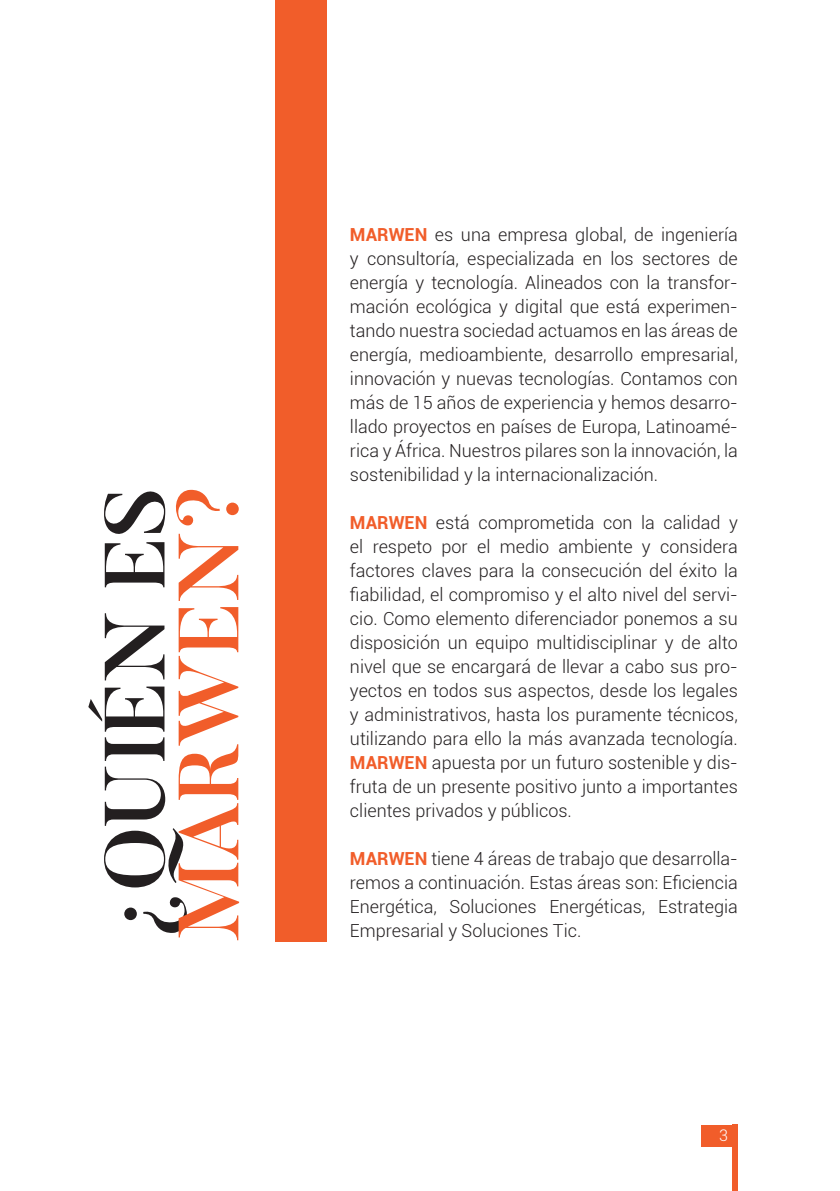
<style>
.page{position:relative;width:840px;height:1191px;background:#fff}
.page>*{position:absolute;margin:0;border:0;box-sizing:border-box;transform-origin:0 0}
.t1{font:500 84.8px "Butler";color:#231f20}
.t2{font:500 84.8px "Butler";color:#f15d2a}
.t3{font:300 18px/24px "Roboto";color:#231f20;text-align:justify}
.t4{font:300 16px "Roboto";color:#fff}
.s1{font-weight:700;color:#f15d2a}
</style>
<div class="page">
<div style="left:732px;top:1125px;width:5px;height:66px;background:#f15d2a"></div>
<div style="left:700px;top:1125px;width:32px;height:21px;background:#f15d2a"></div>
<div style="left:275px;top:0;width:51px;height:941px;background:#f15d2a"></div>
<h1 class="t1" style="left:81px;top:941px;width:457px;rotate:-90deg">¿QUIÉN ES</h1>
<h1 class="t2" style="left:155px;top:941px;width:460px;rotate:-90deg">MARWEN?</h1>
<p class="t3" style="left:350px;top:222px;width:389px"><span class="s1">MARWEN</span> es una empresa global, de ingeniería y consultoría, especializada en los sectores de energía y tecnología. Alineados con la transfor&shy;mación ecológica y digital que está experimen&shy;tando nuestra sociedad actuamos en las áreas de energía, medioambiente, desarrollo empresarial, innovación y nuevas tecnologías. Contamos con más de 15 años de experiencia y hemos desarro&shy;llado proyectos en países de Europa, Latinoamé&shy;rica y África. Nuestros pilares son la innovación, la sostenibilidad y la internacionalización.</p>
<p class="t3" style="left:350px;top:510px;width:389px"><span class="s1">MARWEN</span> está comprometida con la calidad y el respeto por el medio ambiente y considera factores claves para la consecución del éxito la fiabilidad, el compromiso y el alto nivel del servi&shy;cio. Como elemento diferenciador ponemos a su disposición un equipo multidisciplinar y de alto nivel que se encargará de llevar a cabo sus pro&shy;yectos en todos sus aspectos, desde los legales y administrativos, hasta los puramente técnicos, utilizando para ello la más avanzada tecnología.<br><span class="s1">MARWEN</span> apuesta por un futuro sostenible y dis&shy;fruta de un presente positivo junto a importantes clientes privados y públicos.</p>
<p class="t3" style="left:350px;top:846px;width:389px"><span class="s1">MARWEN</span> tiene 4 áreas de trabajo que desarrolla&shy;remos a continuación. Estas áreas son: Eficiencia Energética, Soluciones Energéticas, Estrategia Empresarial y Soluciones Tic.</p>
<p class="t4" style="left:719px;top:1123px;width:10px">3</p>
</div>
